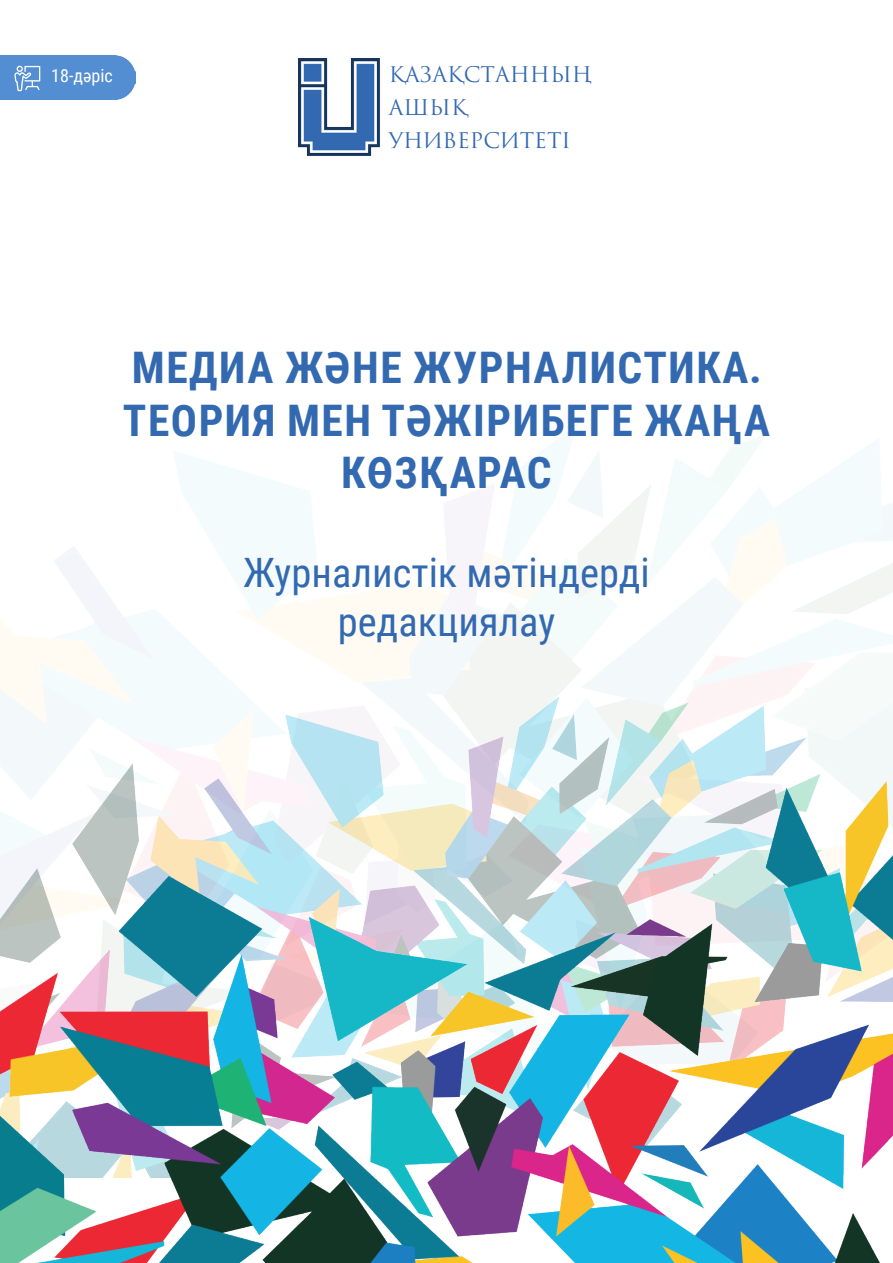
<style>
.page{position:relative;width:893px;height:1263px;background:#fff}
.page>*{position:absolute;margin:0;border:0;box-sizing:border-box;transform-origin:0 0}
.t1{font:700 43.5px/52.2px "Roboto Condensed";letter-spacing:.035em;color:#3269b1;text-align:center}
.t2{font:40.5px/48.6px "Roboto Condensed";color:#3269b1;text-align:center}
.t3{font:21px "Trajan Pro 3";color:#3269b1}
.t4{font:18px "Roboto Condensed";color:#fff}
</style>
<div class="page">
<img style="left:0;top:425px;width:893px;height:638px">
<img style="left:0;top:696px;width:892px;height:33px">
<img style="left:0;top:729px;width:892px;height:534px">
<div style="left:0;top:55px;width:136px;height:45px;background:#538dd2"></div>
<svg style="left:14px;top:66px;width:26px;height:25px"></svg>
<img style="left:298px;top:58px;width:82px;height:98px">
<p class="t4" style="left:51px;top:63px;width:63px">18-дәріс</p>
<p class="t3" style="left:389px;top:60px;width:205px">ҚАЗАҚСТАННЫҢ</p>
<p class="t3" style="left:389px;top:93px;width:81px">АШЫҚ</p>
<p class="t3" style="left:389px;top:126px;width:184px">УНИВЕРСИТЕТІ</p>
<p class="t1" style="left:123px;top:340px;width:649px">МЕДИА ЖӘНЕ ЖУРНАЛИСТИКА.<br>ТЕОРИЯ МЕН ТӘЖІРИБЕГЕ ЖАҢА<br>КӨЗҚАРАС</p>
<p class="t2" style="left:243px;top:547px;width:408px">Журналистік мәтіндерді редакциялау</p>
</div>
